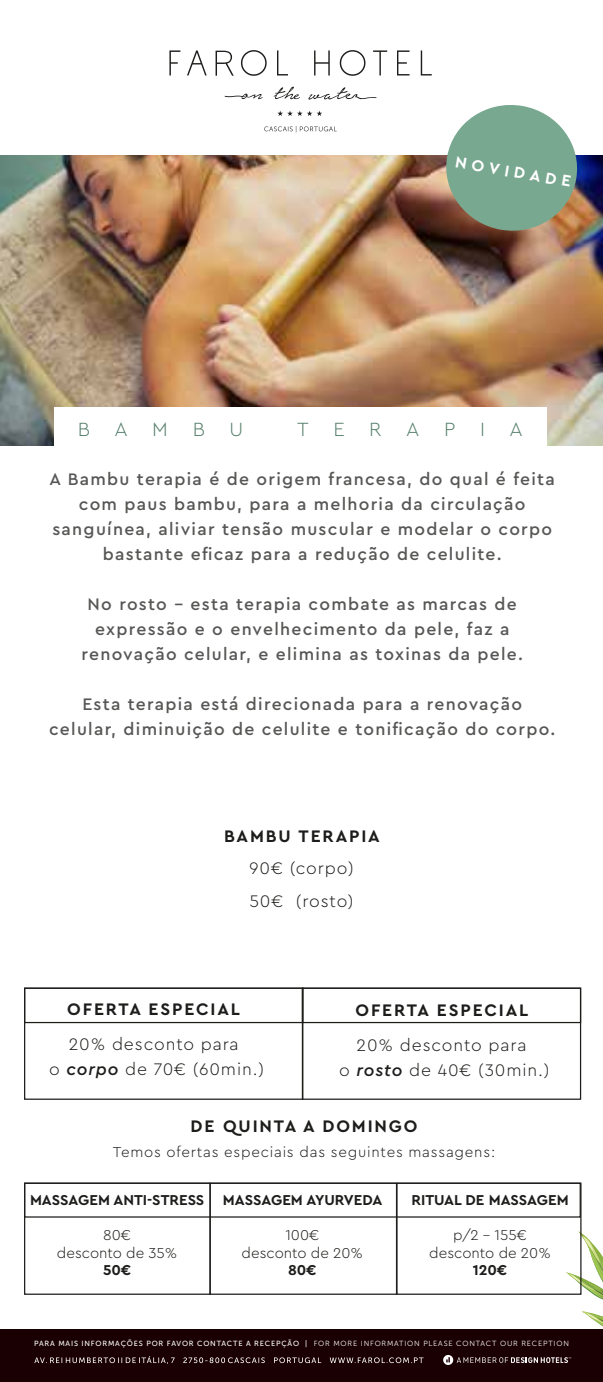
<style>
.page{position:relative;width:603px;height:1382px;background:#fff}
.page>*{position:absolute;margin:0;border:0;box-sizing:border-box;transform-origin:0 0}
.t1{font:300 20px "Cera Pro";letter-spacing:1.23em;color:#557f6b}
.t2{font:500 17.5px/25px "Cera Pro";letter-spacing:.07em;color:#575756;text-align:center}
.t3{font:300 17.5px/25px "Cera Pro";letter-spacing:.05em;color:#1d1d1b;text-align:center}
.t4{font:700 17.5px "Cera Pro";letter-spacing:.105em;color:#1d1d1b}
.t5{font:700 16.5px "Cera Pro";color:#fff}
.t6{font:700 15px "Cera Pro";color:#1d1d1b}
.t7{font:300 15px/17.5px "Cera Pro";color:#1d1d1b;text-align:center}
.t8{font:300 15px "Cera Pro";letter-spacing:.045em;color:#1d1d1b}
.t9{font:7.5px "Museo Sans 500";letter-spacing:.105em;color:#fff}
.s1{font-weight:500;font-style:italic}
.s2{font-family:"Museo Sans 300"}
</style>
<div class="page">
<img style="left:0;top:155px;width:602px;height:290px">
<svg style="left:314px;top:50px;width:15px;height:25px"></svg>
<svg style="left:339px;top:50px;width:26px;height:26px"></svg>
<svg style="left:373px;top:50px;width:14px;height:25px"></svg>
<svg style="left:397px;top:50px;width:12px;height:25px"></svg>
<svg style="left:420px;top:50px;width:11px;height:25px"></svg>
<svg style="left:169px;top:50px;width:11px;height:25px"></svg>
<svg style="left:187px;top:50px;width:19px;height:25px"></svg>
<svg style="left:241px;top:50px;width:25px;height:26px"></svg>
<svg style="left:277px;top:50px;width:11px;height:25px"></svg>
<svg style="left:215px;top:51px;width:18px;height:25px"></svg>
<svg style="left:224px;top:94px;width:39px;height:5px"></svg>
<svg style="left:273px;top:87px;width:27px;height:12px"></svg>
<svg style="left:308px;top:87px;width:68px;height:13px"></svg>
<svg style="left:264px;top:126px;width:72px;height:6px"></svg>
<svg style="left:277px;top:111px;width:45px;height:5px"></svg>
<div style="left:0;top:1329px;width:602px;height:53px;background:#1a0002"></div>
<svg style="left:34px;top:1356px;width:389px;height:8px"></svg>
<svg style="left:443px;top:1355px;width:128px;height:10px"></svg>
<svg style="left:441px;top:105px;width:140px;height:131px;background:#8ca590"></svg>
<svg style="left:581px;top:1311px;width:21px;height:15px"></svg>
<svg style="left:566px;top:1231px;width:37px;height:69px"></svg>
<div style="left:301px;top:988px;width:280px;height:35px;border:1px solid #1d1d1b"></div>
<div style="left:301px;top:988px;width:280px;height:112px;border:1px solid #1d1d1b"></div>
<div style="left:24px;top:988px;width:279px;height:35px;border:1px solid #1d1d1b"></div>
<div style="left:396px;top:1183px;width:185px;height:112px;border:1px solid #1d1d1b"></div>
<div style="left:209px;top:1183px;width:188px;height:112px;border:1px solid #1d1d1b"></div>
<div style="left:24px;top:1183px;width:556px;height:35px;border:1px solid #1d1d1b"></div>
<div style="left:24px;top:1183px;width:187px;height:112px;border:1px solid #1d1d1b"></div>
<div style="left:24px;top:988px;width:279px;height:112px;border:1px solid #1d1d1b"></div>
<div style="left:55px;top:407px;width:491px;height:45px;background:#fff"></div>
<p class="t5" style="left:457px;top:151px;width:119px;rotate:10deg">NOVIDADE</p>
<p class="t1" style="left:78px;top:416px;width:167px">BAMBU</p>
<p class="t1" style="left:297px;top:416px;width:227px">TERAPIA</p>
<p class="t2" style="left:50px;top:466px;width:506px">A Bambu terapia é de origem francesa, do qual é feita com paus bambu, para a melhoria da circulação sanguínea, aliviar tensão muscular e modelar o corpo bastante eficaz para a redução de celulite.</p>
<p class="t2" style="left:81px;top:591px;width:443px">No rosto – esta terapia combate as marcas de expressão e o envelhecimento da pele, faz a renovação celular, e elimina as toxinas da pele.</p>
<p class="t2" style="left:49px;top:691px;width:507px">Esta terapia está direcionada para a renovação celular, diminuição de celulite e tonificação do corpo.</p>
<p class="t4" style="left:224px;top:824px;width:157px">BAMBU TERAPIA</p>
<p class="t3" style="left:249px;top:851px;width:106px;line-height:32.5px;text-align:left">90€ (corpo)<br>50€ (rosto)</p>
<p class="t4" style="left:67px;top:998px;width:174px">OFERTA ESPECIAL</p>
<p class="t3" style="left:49px;top:1031px;width:216px">20% desconto para<br>o <span class="s1">corpo</span> de 70€ (60min.)</p>
<p class="t4" style="left:355px;top:998px;width:174px">OFERTA ESPECIAL</p>
<p class="t3" style="left:339px;top:1032px;width:212px">20% desconto para<br>o <span class="s1">rosto</span> de 40€ (30min.)</p>
<p class="t4" style="left:190px;top:1114px;width:228px">DE QUINTA A DOMINGO</p>
<p class="t8" style="left:113px;top:1142px;width:384px">Temos ofertas especiais das seguintes massagens:</p>
<p class="t6" style="left:30px;top:1190px;width:176px">MASSAGEM ANTI-STRESS</p>
<p class="t7" style="left:57px;top:1226px;width:122px">80€<br>desconto de 35%</p>
<p class="t6" style="left:103px;top:1260px;width:30px">50€</p>
<p class="t6" style="left:223px;top:1190px;width:161px">MASSAGEM AYURVEDA</p>
<p class="t7" style="left:241px;top:1226px;width:123px">100€<br>desconto de 20%</p>
<p class="t6" style="left:288px;top:1260px;width:30px">80€</p>
<p class="t6" style="left:411px;top:1190px;width:159px">RITUAL DE MASSAGEM</p>
<p class="t7" style="left:429px;top:1226px;width:123px">p/2 – 155€ desconto de 20%</p>
<p class="t6" style="left:472px;top:1260px;width:36px">120€</p>
<p class="t9" style="left:34px;top:1339px;width:536px">PARA MAIS INFORMAÇÕES POR FAVOR CONTACTE A RECEPÇÃO | <span class="s2">FOR MORE INFORMATION PLEASE CONTACT OUR RECEPTION</span></p>
</div>
